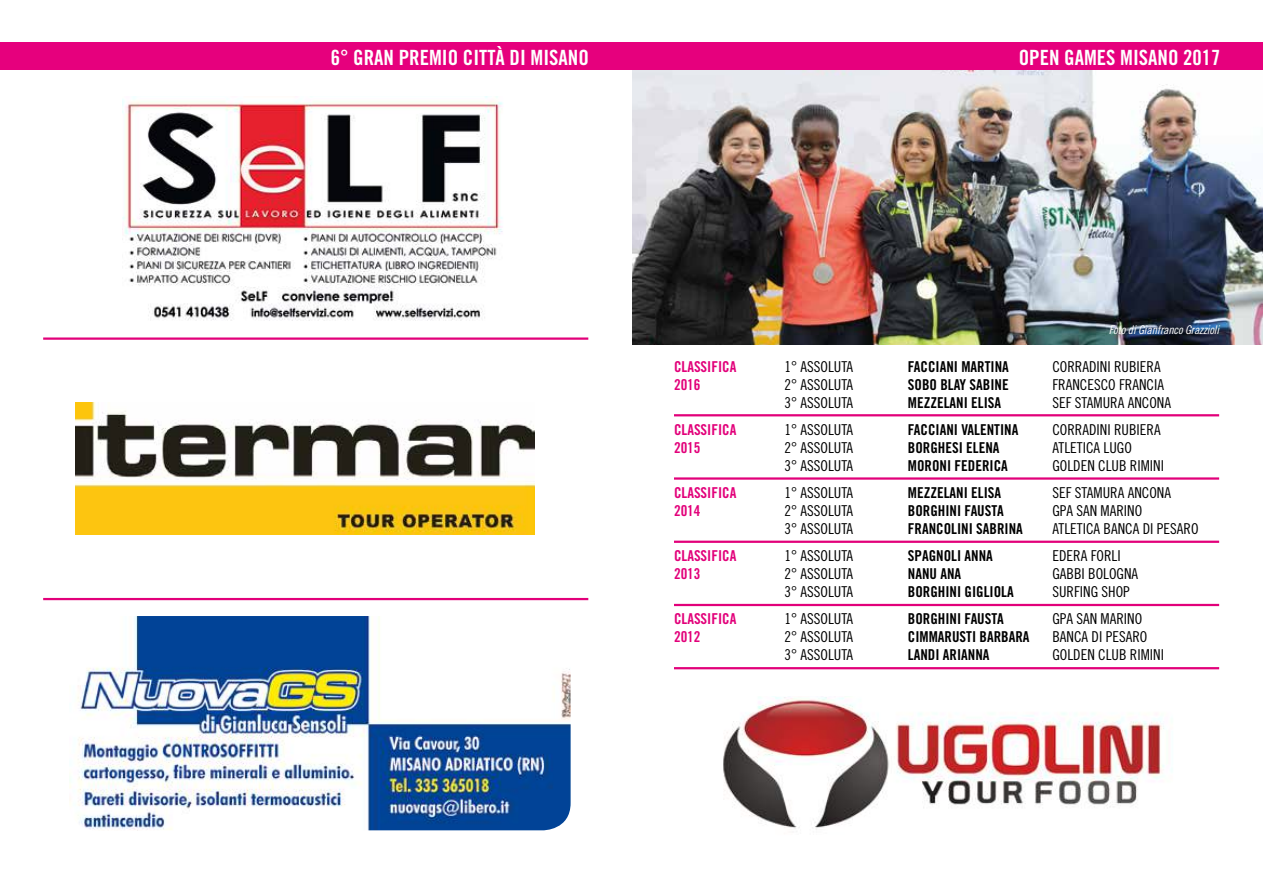
<style>
.page{position:relative;width:1263px;height:893px;background:#fff}
.page>*{position:absolute;margin:0;border:0;box-sizing:border-box;transform-origin:0 0}
.t1{font:21px "Trade Gothic Bold Cond Twenty";color:#fff}
.t2{font:15px "Trade Gothic Cond Eighteen";color:#000}
.t3{font:15px "Trade Gothic Bold Cond Twenty";color:#000}
.t4{font:15px "Trade Gothic Bold Cond Twenty";color:#e2007a}
.t5{font:12px "Trade Gothic Cond Eighteen Obl";letter-spacing:-.015em;color:#fff}
</style>
<div class="page">
<img style="left:632px;top:70px;width:631px;height:274px">
<div style="left:0;top:43px;width:1263px;height:27px;background:#e6007d"></div>
<img style="left:123px;top:96px;width:380px;height:225px">
<img style="left:723px;top:696px;width:449px;height:134px">
<hr style="left:43px;top:337px;width:545px;height:3px;background:#e2007a">
<hr style="left:43px;top:598px;width:545px;height:2px;background:#e2007a">
<hr style="left:674px;top:414px;width:545px;height:2px;background:#e2007a">
<hr style="left:674px;top:477px;width:545px;height:3px;background:#e2007a">
<hr style="left:674px;top:541px;width:545px;height:2px;background:#e2007a">
<hr style="left:674px;top:604px;width:545px;height:2px;background:#e2007a">
<hr style="left:674px;top:667px;width:545px;height:2px;background:#e2007a">
<img style="left:76px;top:403px;width:458px;height:132px">
<img style="left:69px;top:616px;width:502px;height:214px">
<h1 class="t1" style="left:331px;top:44px;width:260px">6° GRAN PREMIO CITTÀ DI MISANO</h1>
<h1 class="t1" style="left:1019px;top:44px;width:203px">OPEN GAMES MISANO 2017</h1>
<p class="t5" style="left:1109px;top:322px;width:112px">Foto di Gianfranco Grazzioli</p>
<p class="t4" style="left:674px;top:358px;width:64px">CLASSIFICA</p>
<p class="t2" style="left:784px;top:358px;width:70px">1° ASSOLUTA</p>
<p class="t3" style="left:908px;top:358px;width:103px">FACCIANI MARTINA</p>
<p class="t2" style="left:1052px;top:358px;width:110px">CORRADINI RUBIERA</p>
<p class="t4" style="left:674px;top:376px;width:28px">2016</p>
<p class="t2" style="left:784px;top:376px;width:70px">2° ASSOLUTA</p>
<p class="t3" style="left:908px;top:376px;width:102px">SOBO BLAY SABINE</p>
<p class="t2" style="left:1052px;top:376px;width:113px">FRANCESCO FRANCIA</p>
<p class="t2" style="left:784px;top:394px;width:70px">3° ASSOLUTA</p>
<p class="t3" style="left:908px;top:394px;width:95px">MEZZELANI ELISA</p>
<p class="t2" style="left:1052px;top:394px;width:120px">SEF STAMURA ANCONA</p>
<p class="t4" style="left:674px;top:421px;width:64px">CLASSIFICA</p>
<p class="t2" style="left:784px;top:421px;width:70px">1° ASSOLUTA</p>
<p class="t3" style="left:908px;top:421px;width:112px">FACCIANI VALENTINA</p>
<p class="t2" style="left:1052px;top:421px;width:110px">CORRADINI RUBIERA</p>
<p class="t4" style="left:674px;top:439px;width:28px">2015</p>
<p class="t2" style="left:784px;top:439px;width:70px">2° ASSOLUTA</p>
<p class="t3" style="left:908px;top:439px;width:93px">BORGHESI ELENA</p>
<p class="t2" style="left:1052px;top:439px;width:81px">ATLETICA LUGO</p>
<p class="t2" style="left:784px;top:457px;width:70px">3° ASSOLUTA</p>
<p class="t3" style="left:908px;top:457px;width:101px">MORONI FEDERICA</p>
<p class="t2" style="left:1052px;top:457px;width:113px">GOLDEN CLUB RIMINI</p>
<p class="t4" style="left:674px;top:484px;width:64px">CLASSIFICA</p>
<p class="t2" style="left:784px;top:484px;width:70px">1° ASSOLUTA</p>
<p class="t3" style="left:908px;top:484px;width:95px">MEZZELANI ELISA</p>
<p class="t2" style="left:1052px;top:484px;width:120px">SEF STAMURA ANCONA</p>
<p class="t4" style="left:674px;top:502px;width:28px">2014</p>
<p class="t2" style="left:784px;top:502px;width:70px">2° ASSOLUTA</p>
<p class="t3" style="left:908px;top:502px;width:97px">BORGHINI FAUSTA</p>
<p class="t2" style="left:1052px;top:502px;width:91px">GPA SAN MARINO</p>
<p class="t2" style="left:784px;top:520px;width:70px">3° ASSOLUTA</p>
<p class="t3" style="left:908px;top:520px;width:116px">FRANCOLINI SABRINA</p>
<p class="t2" style="left:1052px;top:520px;width:148px">ATLETICA BANCA DI PESARO</p>
<p class="t4" style="left:674px;top:547px;width:64px">CLASSIFICA</p>
<p class="t2" style="left:784px;top:547px;width:70px">1° ASSOLUTA</p>
<p class="t3" style="left:908px;top:547px;width:86px">SPAGNOLI ANNA</p>
<p class="t2" style="left:1052px;top:547px;width:70px">EDERA FORLI</p>
<p class="t4" style="left:674px;top:565px;width:28px">2013</p>
<p class="t2" style="left:784px;top:565px;width:70px">2° ASSOLUTA</p>
<p class="t3" style="left:908px;top:565px;width:55px">NANU ANA</p>
<p class="t2" style="left:1052px;top:565px;width:87px">GABBI BOLOGNA</p>
<p class="t2" style="left:784px;top:583px;width:70px">3° ASSOLUTA</p>
<p class="t3" style="left:908px;top:583px;width:107px">BORGHINI GIGLIOLA</p>
<p class="t2" style="left:1052px;top:583px;width:79px">SURFING SHOP</p>
<p class="t4" style="left:674px;top:610px;width:64px">CLASSIFICA</p>
<p class="t2" style="left:784px;top:610px;width:70px">1° ASSOLUTA</p>
<p class="t3" style="left:908px;top:610px;width:97px">BORGHINI FAUSTA</p>
<p class="t2" style="left:1052px;top:610px;width:91px">GPA SAN MARINO</p>
<p class="t4" style="left:674px;top:628px;width:28px">2012</p>
<p class="t2" style="left:784px;top:628px;width:70px">2° ASSOLUTA</p>
<p class="t3" style="left:908px;top:628px;width:123px">CIMMARUSTI BARBARA</p>
<p class="t2" style="left:1052px;top:628px;width:96px">BANCA DI PESARO</p>
<p class="t2" style="left:784px;top:646px;width:70px">3° ASSOLUTA</p>
<p class="t3" style="left:908px;top:646px;width:83px">LANDI ARIANNA</p>
<p class="t2" style="left:1052px;top:646px;width:113px">GOLDEN CLUB RIMINI</p>
</div>
